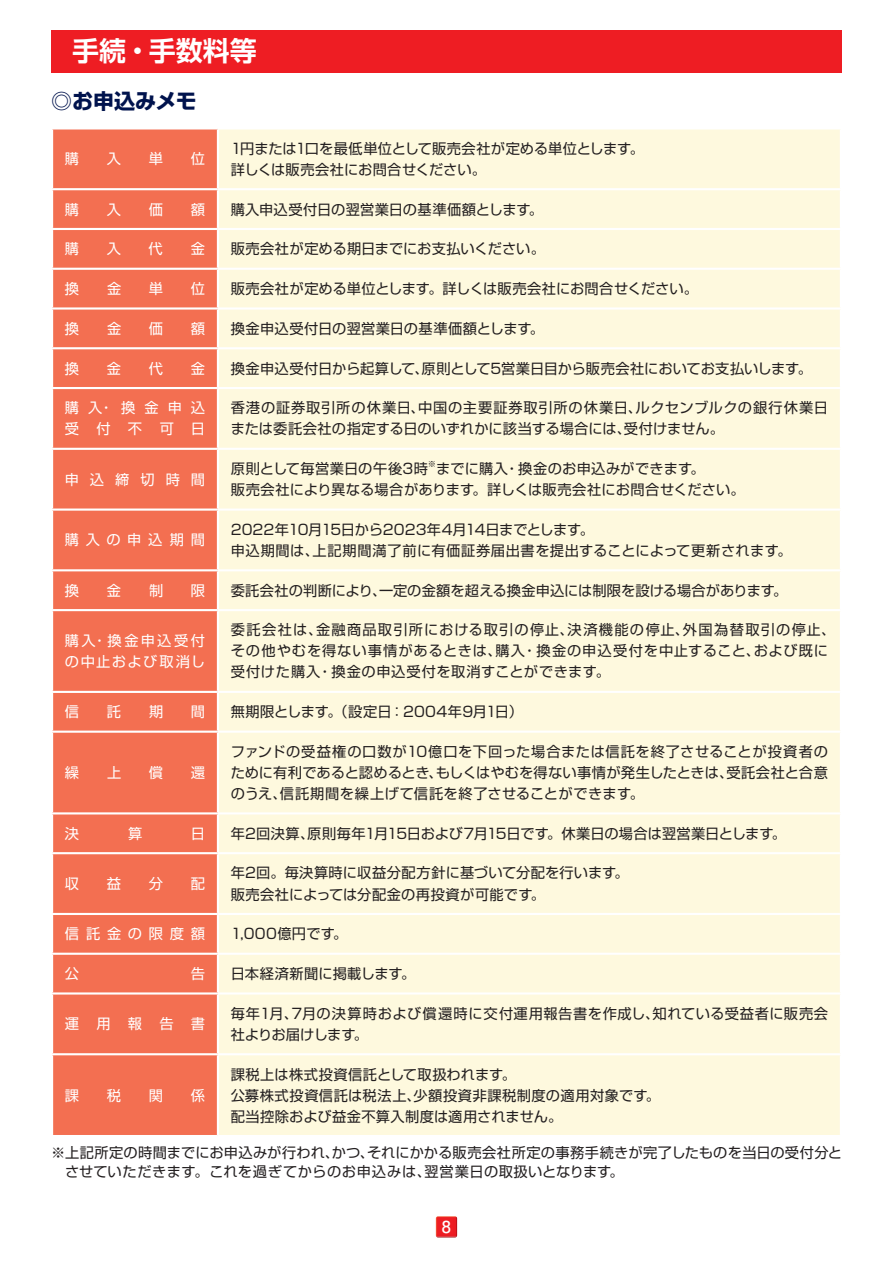
<style>
.page{position:relative;width:893px;height:1263px;background:#fff}
.page>*{position:absolute;margin:0;border:0;box-sizing:border-box;transform-origin:0 0}
.t1{font:700 27px "Shin Go Pro De";color:#fff}
.t2{font:700 21px "Shin Go Pro";color:#00134d}
.t3{font:700 16.5px "Futo Go B101 Pro";color:#fff}
.t4{font:14.25px/21px "Shin Go Pro";letter-spacing:.02em;color:#231f20}
.t5{font:14.25px/21px "Shin Go Pro";letter-spacing:-.005em;color:#231f20}
.t6{font:14.25px/21px "Shin Go Pro";letter-spacing:.065em;color:#231f20}
.t7{font:14.25px "Shin Go Pro";color:#231f20}
.t8{font:14.25px "Shin Go Pro";letter-spacing:.48em;color:#fff}
.t9{font:14.25px/21px "Shin Go Pro";letter-spacing:.15em;color:#fff}
.t10{font:14.25px/21px "Shin Go Pro";letter-spacing:.92em;color:#fff}
.t11{font:8.25px "Shin Go Pro";color:#231f20}
</style>
<div class="page">
<svg style="left:437px;top:1237px;width:19px;height:1px"></svg>
<img style="left:436px;top:1216px;width:21px;height:21px">
<div style="left:51px;top:30px;width:791px;height:42px;background:#ee1d23"></div>
<div style="left:53px;top:129px;width:164px;height:1006px;background:#f36f51"></div>
<div style="left:219px;top:129px;width:621px;height:1006px;background:#fef9de"></div>
<hr style="left:51px;top:188px;width:167px;height:2px;background:#fff">
<hr style="left:51px;top:228px;width:167px;height:2px;background:#fff">
<hr style="left:51px;top:268px;width:167px;height:2px;background:#fff">
<hr style="left:51px;top:307px;width:167px;height:3px;background:#fff">
<hr style="left:51px;top:347px;width:167px;height:2px;background:#fff">
<hr style="left:51px;top:387px;width:167px;height:2px;background:#fff">
<hr style="left:51px;top:448px;width:167px;height:2px;background:#fff">
<hr style="left:51px;top:508px;width:167px;height:3px;background:#fff">
<hr style="left:51px;top:569px;width:167px;height:2px;background:#fff">
<hr style="left:51px;top:609px;width:167px;height:2px;background:#fff">
<hr style="left:51px;top:691px;width:167px;height:2px;background:#fff">
<hr style="left:51px;top:731px;width:167px;height:2px;background:#fff">
<hr style="left:51px;top:812px;width:167px;height:2px;background:#fff">
<hr style="left:51px;top:852px;width:167px;height:2px;background:#fff">
<hr style="left:51px;top:913px;width:167px;height:2px;background:#fff">
<hr style="left:51px;top:953px;width:167px;height:2px;background:#fff">
<hr style="left:51px;top:992px;width:167px;height:2px;background:#fff">
<hr style="left:51px;top:1053px;width:167px;height:2px;background:#fff">
<hr style="left:218px;top:188px;width:624px;height:2px;background:#fff">
<hr style="left:218px;top:228px;width:624px;height:2px;background:#fff">
<hr style="left:218px;top:268px;width:624px;height:2px;background:#fff">
<hr style="left:218px;top:307px;width:624px;height:3px;background:#fff">
<hr style="left:218px;top:347px;width:624px;height:2px;background:#fff">
<hr style="left:218px;top:387px;width:624px;height:2px;background:#fff">
<hr style="left:218px;top:448px;width:624px;height:2px;background:#fff">
<hr style="left:218px;top:508px;width:624px;height:3px;background:#fff">
<hr style="left:218px;top:569px;width:624px;height:2px;background:#fff">
<hr style="left:218px;top:609px;width:624px;height:2px;background:#fff">
<hr style="left:218px;top:691px;width:624px;height:2px;background:#fff">
<hr style="left:218px;top:731px;width:624px;height:2px;background:#fff">
<hr style="left:218px;top:812px;width:624px;height:2px;background:#fff">
<hr style="left:218px;top:852px;width:624px;height:2px;background:#fff">
<hr style="left:218px;top:913px;width:624px;height:2px;background:#fff">
<hr style="left:218px;top:953px;width:624px;height:2px;background:#fff">
<hr style="left:218px;top:992px;width:624px;height:2px;background:#fff">
<hr style="left:218px;top:1053px;width:624px;height:2px;background:#fff">
<h1 class="t1" style="left:72px;top:29px;width:186px">手続・手数料等</h1>
<h2 class="t2" style="left:51px;top:84px;width:147px">◎お申込みメモ</h2>
<p class="t8" style="left:65px;top:147px;width:16px">購</p>
<p class="t8" style="left:107px;top:147px;width:16px">入</p>
<p class="t8" style="left:149px;top:147px;width:16px">単</p>
<p class="t8" style="left:191px;top:147px;width:16px">位</p>
<p class="t5" style="left:231px;top:136px;width:415px">1円または1口を最低単位として販売会社が定める単位とします。詳しくは販売会社にお問合せください。</p>
<p class="t8" style="left:65px;top:197px;width:16px">購</p>
<p class="t8" style="left:107px;top:197px;width:16px">入</p>
<p class="t8" style="left:149px;top:197px;width:16px">価</p>
<p class="t8" style="left:191px;top:197px;width:16px">額</p>
<p class="t4" style="left:231px;top:197px;width:314px">購入申込受付日の翌営業日の基準価額とします。</p>
<p class="t8" style="left:65px;top:237px;width:16px">購</p>
<p class="t8" style="left:107px;top:237px;width:16px">入</p>
<p class="t8" style="left:149px;top:237px;width:16px">代</p>
<p class="t8" style="left:191px;top:237px;width:16px">金</p>
<p class="t5" style="left:231px;top:237px;width:316px">販売会社が定める期日までにお支払いください。</p>
<p class="t8" style="left:65px;top:277px;width:16px">換</p>
<p class="t8" style="left:107px;top:277px;width:16px">金</p>
<p class="t8" style="left:149px;top:277px;width:16px">単</p>
<p class="t8" style="left:191px;top:277px;width:16px">位</p>
<p class="t7" style="left:231px;top:277px;width:469px">販売会社が定める単位とします。詳しくは販売会社にお問合せください。</p>
<p class="t8" style="left:65px;top:317px;width:16px">換</p>
<p class="t8" style="left:107px;top:317px;width:16px">金</p>
<p class="t8" style="left:149px;top:317px;width:16px">価</p>
<p class="t8" style="left:191px;top:317px;width:16px">額</p>
<p class="t4" style="left:231px;top:316px;width:315px">換金申込受付日の翌営業日の基準価額とします。</p>
<p class="t8" style="left:65px;top:356px;width:16px">換</p>
<p class="t8" style="left:107px;top:356px;width:16px">金</p>
<p class="t8" style="left:149px;top:356px;width:16px">代</p>
<p class="t8" style="left:191px;top:356px;width:16px">金</p>
<p class="t5" style="left:231px;top:356px;width:583px">換金申込受付日から起算して、原則として5営業日目から販売会社においてお支払いします。</p>
<p class="t10" style="left:65px;top:396px;width:142px">購入・換金申込受付不可日</p>
<p class="t4" style="left:231px;top:396px;width:599px">香港の証券取引所の休業日、中国の主要証券取引所の休業日、ルクセンブルクの銀行休業日または委託会社の指定する日のいずれかに該当する場合には、受付けません。</p>
<p class="t8" style="left:65px;top:467px;width:142px">申込締切時間</p>
<p class="t4" style="left:231px;top:456px;width:199px">原則として毎営業日の午後3時</p>
<p class="t11" style="left:428px;top:457px;width:10px">※</p>
<p class="t4" style="left:231px;top:456px;width:516px;text-indent:205px">までに購入・換金のお申込みができます。<br>販売会社により異なる場合があります。詳しくは販売会社にお問合せください。</p>
<p class="t8" style="left:65px;top:528px;width:142px">購入の申込期間</p>
<p class="t4" style="left:231px;top:517px;width:562px">2022年10月15日から2023年4月14日までとします。<br>申込期間は、上記期間満了前に有価証券届出書を提出することによって更新されます。</p>
<p class="t8" style="left:65px;top:578px;width:16px">換</p>
<p class="t8" style="left:107px;top:578px;width:16px">金</p>
<p class="t8" style="left:149px;top:578px;width:16px">制</p>
<p class="t8" style="left:191px;top:578px;width:16px">限</p>
<p class="t7" style="left:231px;top:578px;width:558px">委託会社の判断により、一定の金額を超える換金申込には制限を設ける場合があります。</p>
<p class="t9" style="left:65px;top:628px;width:142px">購入・換金申込受付の中止および取消し</p>
<p class="t6" style="left:231px;top:618px;width:606px">委託会社は、金融商品取引所における取引の停止、決済機能の停止、外国為替取引の停止、その他やむを得ない事情があるときは、購入・換金の申込受付を中止すること、および既に受付けた購入・換金の申込受付を取消すことができます。</p>
<p class="t8" style="left:65px;top:700px;width:16px">信</p>
<p class="t8" style="left:107px;top:700px;width:16px">託</p>
<p class="t8" style="left:149px;top:700px;width:16px">期</p>
<p class="t8" style="left:191px;top:700px;width:16px">間</p>
<p class="t4" style="left:231px;top:699px;width:294px">無期限とします。（設定日：2004年9月1日）</p>
<p class="t8" style="left:65px;top:761px;width:16px">繰</p>
<p class="t8" style="left:107px;top:761px;width:16px">上</p>
<p class="t8" style="left:149px;top:761px;width:16px">償</p>
<p class="t8" style="left:191px;top:761px;width:16px">還</p>
<p class="t4" style="left:231px;top:739px;width:599px;text-align:justify">ファンドの受益権の口数が10億口を下回った場合または信託を終了させることが投資者のために有利であると認めるとき、もしくはやむを得ない事情が発生したときは、受託会社と合意のうえ、信託期間を繰上げて信託を終了させることができます。</p>
<p class="t8" style="left:65px;top:822px;width:16px">決</p>
<p class="t8" style="left:128px;top:822px;width:16px">算</p>
<p class="t8" style="left:191px;top:822px;width:16px">日</p>
<p class="t5" style="left:231px;top:821px;width:557px">年2回決算、原則毎年1月15日および7月15日です。休業日の場合は翌営業日とします。</p>
<p class="t8" style="left:65px;top:872px;width:16px">収</p>
<p class="t8" style="left:107px;top:872px;width:16px">益</p>
<p class="t8" style="left:149px;top:872px;width:16px">分</p>
<p class="t8" style="left:191px;top:872px;width:16px">配</p>
<p class="t4" style="left:231px;top:861px;width:400px">年2回。毎決算時に収益分配方針に基づいて分配を行います。販売会社によっては分配金の再投資が可能です。</p>
<p class="t8" style="left:65px;top:922px;width:142px">信託金の限度額</p>
<p class="t4" style="left:231px;top:922px;width:118px">1,000億円です。</p>
<p class="t8" style="left:65px;top:962px;width:16px">公</p>
<p class="t8" style="left:191px;top:962px;width:16px">告</p>
<p class="t7" style="left:231px;top:962px;width:186px">日本経済新聞に掲載します。</p>
<p class="t8" style="left:65px;top:1012px;width:142px">運用報告書</p>
<p class="t4" style="left:231px;top:1001px;width:599px">毎年1月、7月の決算時および償還時に交付運用報告書を作成し、知れている受益者に販売会社よりお届けします。</p>
<p class="t4" style="left:231px;top:1062px;width:431px">課税上は株式投資信託として取扱われます。<br>公募株式投資信託は税法上、少額投資非課税制度の適用対象です。配当控除および益金不算入制度は適用されません。</p>
<p class="t4" style="left:65px;top:1141px;width:778px;line-height:19.2px;text-indent:-14px">※ 上記所定の時間までにお申込みが行われ、かつ、それにかかる販売会社所定の事務手続きが完了したものを当日の受付分とさせていただきます。これを過ぎてからのお申込みは、翌営業日の取扱いとなります。</p>
<p class="t8" style="left:65px;top:1083px;width:16px">課</p>
<p class="t8" style="left:107px;top:1083px;width:16px">税</p>
<p class="t8" style="left:149px;top:1083px;width:16px">関</p>
<p class="t8" style="left:191px;top:1083px;width:16px">係</p>
<p class="t3" style="left:442px;top:1214px;width:11px">8</p>
</div>
